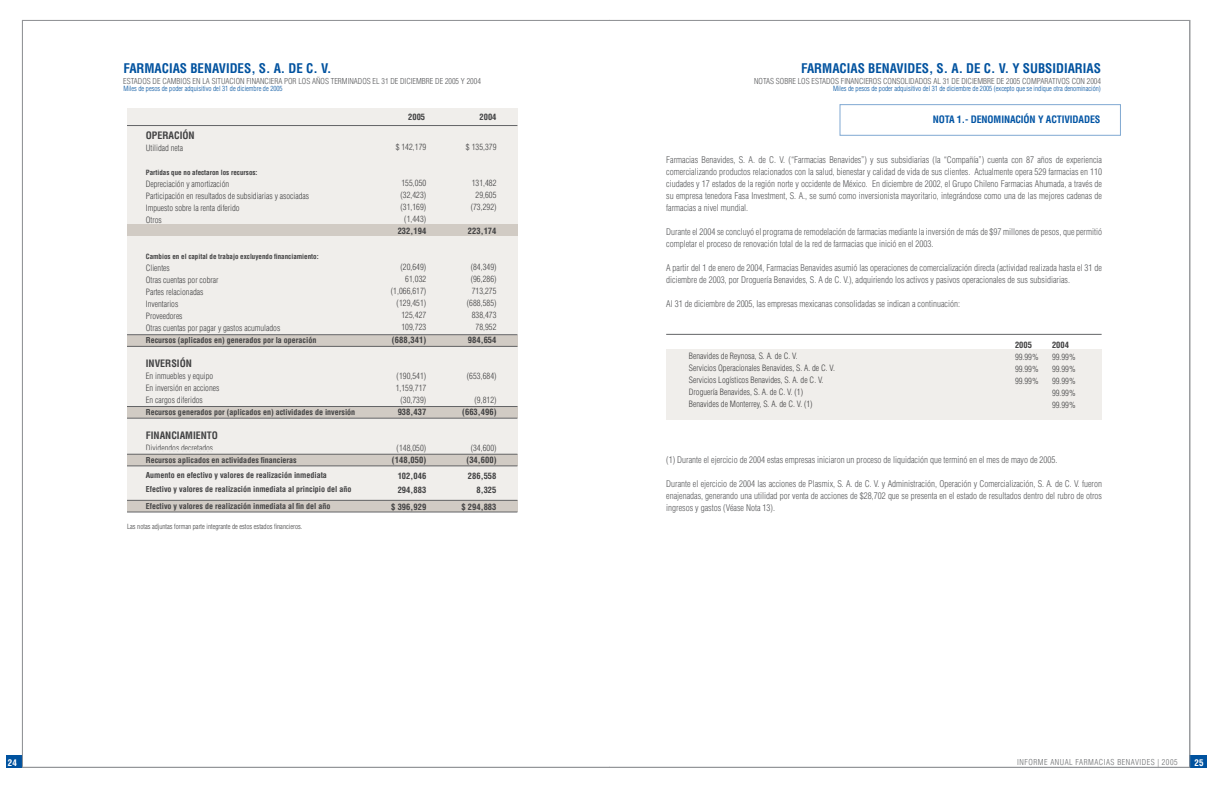
<style>
.page{position:relative;width:1219px;height:794px;background:#fff}
.page>*{position:absolute;margin:0;border:0;box-sizing:border-box;transform-origin:0 0}
.t1{font:700 condensed 13px "Helvetica";color:#00529f}
.t2{font:700 condensed 10px "Helvetica";color:#414142}
.t3{font:700 condensed 10px "Helvetica";letter-spacing:-.01em;color:#0054a4}
.t4{font:300 condensed 9px/12px "Helvetica";color:#58595b;text-align:justify}
.t5{font:700 condensed 9px "Helvetica";color:#fff}
.t6{font:300 condensed 8.5px/12px "Helvetica";color:#414142}
.t7{font:700 condensed 8.5px/16px "Helvetica";letter-spacing:.005em;color:#414142;text-align:right}
.t8{font:700 condensed 8px/15px "Helvetica";color:#414142}
.t9{font:300 condensed 8px "Helvetica";color:#58595b}
.t10{font:300 condensed 8px "Helvetica";letter-spacing:.06em;color:#6d6f71}
.t11{font:300 condensed 7px "Helvetica";color:#00529f}
.t12{font:700 condensed 7px "Helvetica";color:#414142}
.t13{font:300 condensed 7px "Helvetica";color:#414142}
</style>
<div class="page">
<div style="left:6px;top:754px;width:16px;height:13px;background:#00529f"></div>
<div style="left:1190px;top:754px;width:17px;height:13px;background:#00529f"></div>
<div style="left:666px;top:349px;width:436px;height:70px;background:#f0eeeb"></div>
<hr style="left:666px;top:334px;width:436px;height:1px;background:#636466">
<div style="left:127px;top:108px;width:390px;height:401px;background:#f0eeeb"></div>
<div style="left:127px;top:454px;width:390px;height:12px;background:#d1cbc4"></div>
<div style="left:127px;top:500px;width:390px;height:12px;background:#d1cbc4"></div>
<div style="left:127px;top:334px;width:390px;height:12px;background:#d1cbc4"></div>
<div style="left:127px;top:406px;width:390px;height:12px;background:#d1cbc4"></div>
<div style="left:127px;top:224px;width:390px;height:12px;background:#d1cbc4"></div>
<hr style="left:127px;top:125px;width:390px;height:1px;background:#636466">
<hr style="left:127px;top:512px;width:390px;height:1px;background:#636466">
<hr style="left:127px;top:500px;width:390px;height:1px;background:#636466">
<hr style="left:127px;top:466px;width:390px;height:1px;background:#636466">
<hr style="left:127px;top:454px;width:390px;height:1px;background:#636466">
<hr style="left:127px;top:418px;width:390px;height:1px;background:#636466">
<hr style="left:127px;top:406px;width:390px;height:1px;background:#636466">
<hr style="left:127px;top:346px;width:390px;height:1px;background:#636466">
<hr style="left:127px;top:334px;width:390px;height:1px;background:#636466">
<h1 class="t1" style="left:123px;top:60px;width:210px">FARMACIAS BENAVIDES, S. A. DE C. V.</h1>
<p class="t9" style="left:123px;top:76px;width:359px">ESTADOS DE CAMBIOS EN LA SITUACION FINANCIERA POR LOS AÑOS TERMINADOS EL 31 DE DICIEMBRE DE 2005 Y 2004</p>
<p class="t11" style="left:123px;top:84px;width:161px">Miles de pesos de poder adquisitivo del 31 de diciembre de 2005</p>
<p class="t2" style="left:146px;top:129px;width:50px">OPERACIÓN</p>
<p class="t6" style="left:146px;top:142px;width:39px">Utilidad neta</p>
<p class="t12" style="left:146px;top:168px;width:113px">Partidas que no afectaron los recursos:</p>
<p class="t6" style="left:146px;top:178px;width:165px">Depreciación y amortización<br>Participación en resultados de subsidiarias y asociadas<br>Impuesto sobre la renta diferido<br>Otros</p>
<p class="t12" style="left:146px;top:252px;width:174px">Cambios en el capital de trabajo excluyendo financiamiento:</p>
<p class="t6" style="left:146px;top:262px;width:136px">Clientes<br>Otras cuentas por cobrar<br>Partes relacionadas<br>Inventarios<br>Proveedores<br>Otras cuentas por pagar y gastos acumulados</p>
<p class="t8" style="left:146px;top:333px;width:172px">Recursos (aplicados en) generados por la operación</p>
<p class="t2" style="left:146px;top:357px;width:48px">INVERSIÓN</p>
<p class="t6" style="left:146px;top:370px;width:75px">En inmuebles y equipo<br>En inversión en acciones<br>En cargos diferidos</p>
<p class="t8" style="left:146px;top:405px;width:211px">Recursos generados por (aplicados en) actividades de inversión</p>
<p class="t2" style="left:146px;top:429px;width:74px">FINANCIAMIENTO</p>
<p class="t6" style="left:146px;top:442px;width:69px">Dividendos decretados</p>
<p class="t8" style="left:146px;top:453px;width:183px">Recursos aplicados en actividades financieras<br>Aumento en efectivo y valores de realización inmediata</p>
<p class="t8" style="left:146px;top:481px;width:207px;line-height:17px">Efectivo y valores de realización inmediata al principio del año<br>Efectivo y valores de realización inmediata al fin del año</p>
<p class="t13" style="left:127px;top:522px;width:177px">Las notas adjuntas forman parte integrante de estos estados financieros.</p>
<p class="t7" style="left:408px;top:109px;width:18px">2005</p>
<p class="t7" style="left:479px;top:109px;width:18px">2004</p>
<p class="t6" style="left:396px;top:141px;width:32px">$ 142,179</p>
<p class="t6" style="left:400px;top:177px;width:27px;text-align:center">155,050 (32,423) (31,169) (1,443)</p>
<p class="t7" style="left:398px;top:223px;width:30px">232,1 94</p>
<p class="t6" style="left:391px;top:261px;width:37px;text-align:right">(20,649)<br>61,032 (1,066,617) (129,451)<br>125,427<br>109,723</p>
<p class="t7" style="left:392px;top:332px;width:36px">(688,341 )</p>
<p class="t6" style="left:396px;top:370px;width:32px;text-align:center">(190,541)<br>1,159,717 (30,739)</p>
<p class="t7" style="left:398px;top:404px;width:30px">938,437</p>
<p class="t6" style="left:397px;top:442px;width:31px">(148,050)</p>
<p class="t7" style="left:392px;top:452px;width:36px">(148,050)<br>1 02,046</p>
<p class="t7" style="left:391px;top:482px;width:37px;line-height:17px">294,883<br>$ 396,929</p>
<p class="t6" style="left:466px;top:141px;width:32px">$ 135,379</p>
<p class="t6" style="left:471px;top:177px;width:27px;text-align:center">131,482<br>29,605 (73,292)</p>
<p class="t7" style="left:468px;top:223px;width:30px">223,1 74</p>
<p class="t6" style="left:467px;top:261px;width:31px;text-align:right">(84,349) (96,286)<br>713,275 (688,585)<br>838,473<br>78,952</p>
<p class="t7" style="left:468px;top:332px;width:30px">984,654</p>
<p class="t6" style="left:467px;top:370px;width:31px">(653,684)</p>
<p class="t6" style="left:475px;top:394px;width:23px">(9,812)</p>
<p class="t7" style="left:462px;top:404px;width:36px">(663,496)</p>
<p class="t6" style="left:471px;top:442px;width:27px">(34,600)</p>
<p class="t7" style="left:466px;top:452px;width:32px;text-align:left">(34 ,600)<br>286,558</p>
<p class="t7" style="left:461px;top:482px;width:37px;line-height:17px">8,325<br>$ 294,883</p>
<h1 class="t1" style="left:801px;top:60px;width:301px">FARMACIAS BENAVIDES, S. A. DE C. V. Y SUBSIDIARIAS</h1>
<p class="t9" style="left:754px;top:76px;width:348px">NOTAS SOBRE LOS ESTADOS FINANCIEROS CONSOLIDADOS AL 31 DE DICIEMBRE DE 2005 COMPARATIVOS CON 2004</p>
<p class="t11" style="left:833px;top:84px;width:269px">Miles de pesos de poder adquisitivo del 31 de diciembre de 2005 (excepto que se indique otra denominación)</p>
<p class="t3" style="left:933px;top:113px;width:169px">NOTA 1 .- DENOMINACIÓN Y ACTIVIDADES</p>
<p class="t4" style="left:666px;top:154px;width:437px">Farmacias Benavides, S. A. de C. V. (“Farmacias Benavides”) y sus subsidiarias (la “Compañía”) cuenta con 87 años de experiencia comercializando productos relacionados con la salud, bienestar y calidad de vida de sus clientes. Actualmente opera 529 farmacias en 110 ciudades y 17 estados de la región norte y occidente de México. En diciembre de 2002, el Grupo Chileno Farmacias Ahumada, a través de su empresa tenedora Fasa Investment, S. A., se sumó como inversionista mayoritario, integrándose como una de las mejores cadenas de farmacias a nivel mundial.</p>
<p class="t4" style="left:666px;top:226px;width:437px">Durante el 2004 se concluyó el programa de remodelación de farmacias mediante la inversión de más de $97 millones de pesos, que permitió completar el proceso de renovación total de la red de farmacias que inició en el 2003.</p>
<p class="t4" style="left:666px;top:262px;width:437px">A partir del 1 de enero de 2004, Farmacias Benavides asumió las operaciones de comercialización directa (actividad realizada hasta el 31 de diciembre de 2003, por Droguería Benavides, S. A de C. V.), adquiriendo los activos y pasivos operacionales de sus subsidiarias.</p>
<p class="t4" style="left:666px;top:298px;width:295px">Al 31 de diciembre de 2005, las empresas mexicanas consolidadas se indican a continuación:</p>
<p class="t6" style="left:689px;top:350px;width:148px">Benavides de Reynosa, S. A. de C. V.<br>Servicios Operacionales Benavides, S. A. de C. V.<br>Servicios Logísticos Benavides, S. A. de C. V.<br>Droguería Benavides, S. A. de C. V. (1)<br>Benavides de Monterrey, S. A. de C. V. (1)</p>
<p class="t7" style="left:1015px;top:336px;width:18px">2005</p>
<p class="t6" style="left:1015px;top:350px;width:25px;text-align:justify">99.99% 99.99% 99.99%</p>
<p class="t7" style="left:1052px;top:336px;width:18px">2004</p>
<p class="t6" style="left:1052px;top:350px;width:25px;text-align:justify">99.99% 99.99% 99.99% 99.99% 99.99%</p>
<p class="t4" style="left:666px;top:454px;width:393px">(1) Durante el ejercicio de 2004 estas empresas iniciaron un proceso de liquidación que terminó en el mes de mayo de 2005.</p>
<p class="t4" style="left:666px;top:478px;width:437px">Durante el ejercicio de 2004 las acciones de Plasmix, S. A. de C. V. y Administración, Operación y Comercialización, S. A. de C. V. fueron enajenadas, generando una utilidad por venta de acciones de $28,702 que se presenta en el estado de resultados dentro del rubro de otros ingresos y gastos (Véase Nota 13).</p>
<p class="t5" style="left:8px;top:756px;width:10px">24</p>
<p class="t10" style="left:1017px;top:757px;width:162px">INFORME ANUAL FARMACIAS BENAVIDES | 2005</p>
<p class="t5" style="left:1194px;top:757px;width:11px">25</p>
</div>
